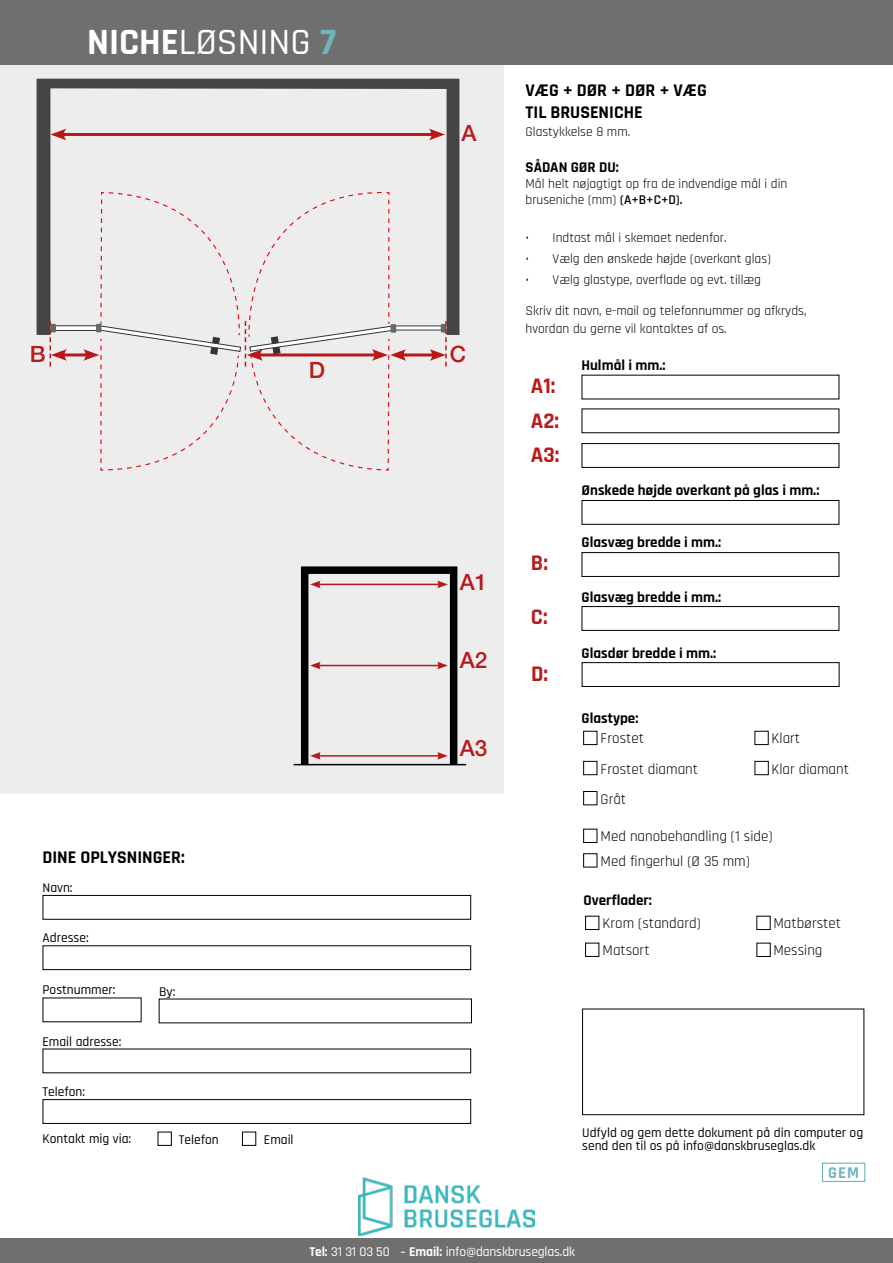
<style>
.page{position:relative;width:893px;height:1263px;background:#fff}
.page>*{position:absolute;margin:0;border:0;box-sizing:border-box;transform-origin:0 0}
.t1{font:500 37.5px "Rajdhani";color:#fff}
.t2{font:700 22.5px/34.7px "Rajdhani";color:#b91a1b}
.t3{font:500 22.5px "Helvetica Neue LT Std";color:#b91a1b}
.t4{font:700 18px/21.6px "Rajdhani";color:#000}
.t5{font:700 16.5px "Rajdhani";color:#6db6ba}
.t6{font:700 15px "Rajdhani";color:#000}
.t7{font:15px/30.2px "Rajdhani";color:#000}
.t8{font:13.5px/16.2px "Rajdhani";color:#000}
.t9{font:500 13.5px/13.5px "Rajdhani";color:#000}
.t10{font:500 13.5px "Rajdhani";letter-spacing:-.01em;color:#fff}
.s1{font-weight:700}
.s2{font-weight:700;color:#6fb6ba}
.s3{font-weight:600}
.s4{font-family:"Helvetica Neue LT Std";font-weight:400}
</style>
<div class="page">
<div style="left:0;top:65px;width:504px;height:729px;background:#ededed"></div>
<div style="left:0;top:0;width:893px;height:65px;background:#6f6f6f"></div>
<div style="left:581px;top:606px;width:258px;height:25px;border:1px solid #000"></div>
<div style="left:581px;top:552px;width:258px;height:25px;border:1px solid #000"></div>
<div style="left:581px;top:443px;width:258px;height:25px;border:1px solid #000"></div>
<div style="left:581px;top:500px;width:258px;height:25px;border:1px solid #000"></div>
<div style="left:583px;top:731px;width:14px;height:14px;border:1px solid #000"></div>
<div style="left:754px;top:731px;width:15px;height:14px;border:1px solid #000"></div>
<div style="left:583px;top:761px;width:14px;height:14px;border:1px solid #000"></div>
<div style="left:583px;top:791px;width:14px;height:14px;border:1px solid #000"></div>
<div style="left:583px;top:829px;width:14px;height:14px;border:1px solid #000"></div>
<div style="left:583px;top:853px;width:14px;height:14px;border:1px solid #000"></div>
<div style="left:755px;top:761px;width:14px;height:14px;border:1px solid #000"></div>
<div style="left:582px;top:662px;width:258px;height:25px;border:1px solid #000"></div>
<div style="left:585px;top:916px;width:14px;height:14px;border:1px solid #000"></div>
<div style="left:756px;top:916px;width:14px;height:14px;border:1px solid #000"></div>
<div style="left:585px;top:943px;width:14px;height:14px;border:1px solid #000"></div>
<div style="left:756px;top:943px;width:15px;height:14px;border:1px solid #000"></div>
<img style="left:358px;top:1178px;width:177px;height:57px">
<div style="left:0;top:1238px;width:893px;height:25px;background:#6f6f6f"></div>
<div style="left:43px;top:895px;width:428px;height:25px;border:1px solid #000"></div>
<div style="left:43px;top:945px;width:428px;height:25px;border:1px solid #000"></div>
<div style="left:43px;top:1099px;width:428px;height:25px;border:1px solid #000"></div>
<div style="left:158px;top:1132px;width:14px;height:14px;border:1px solid #000"></div>
<div style="left:242px;top:1132px;width:14px;height:14px;border:1px solid #000"></div>
<div style="left:582px;top:1008px;width:282px;height:107px;border:1px solid #000"></div>
<div style="left:822px;top:1162px;width:43px;height:20px;border:1px solid #6db6ba"></div>
<hr style="left:401px;top:353px;width:34px;height:3px;background:#b91818">
<hr style="left:61px;top:353px;width:28px;height:3px;background:#b91818">
<svg style="left:37px;top:79px;width:392px;height:256px"></svg>
<hr style="left:55px;top:326px;width:42px;height:4px;background:#fff">
<div style="left:55px;top:325px;width:42px;height:6px;border:1px solid #343434"></div>
<svg style="left:395px;top:326px;width:46px;height:4px"></svg>
<svg style="left:429px;top:79px;width:30px;height:288px"></svg>
<svg style="left:50px;top:321px;width:17px;height:46px"></svg>
<svg style="left:83px;top:191px;width:323px;height:280px"></svg>
<hr style="left:318px;top:584px;width:122px;height:1px;background:#b91818">
<svg style="left:310px;top:581px;width:11px;height:7px"></svg>
<svg style="left:437px;top:581px;width:11px;height:7px"></svg>
<hr style="left:318px;top:665px;width:122px;height:1px;background:#b91818">
<svg style="left:310px;top:662px;width:11px;height:7px"></svg>
<svg style="left:437px;top:662px;width:11px;height:7px"></svg>
<hr style="left:318px;top:755px;width:122px;height:2px;background:#b91818">
<svg style="left:310px;top:752px;width:11px;height:7px"></svg>
<svg style="left:437px;top:752px;width:11px;height:7px"></svg>
<div style="left:301px;top:566px;width:156px;height:202px;border:8px solid #000"></div>
<hr style="left:294px;top:764px;width:172px;height:1px;background:#000">
<h1 class="t1" style="left:87px;top:20px;width:251px"><span class="s1">NICHE</span>LØSNING <span class="s2">7</span></h1>
<h2 class="t3" style="left:462px;top:120px;width:17px">A</h2>
<h2 class="t3" style="left:30px;top:341px;width:17px">B</h2>
<h2 class="t3" style="left:450px;top:341px;width:18px">C</h2>
<h2 class="t3" style="left:309px;top:356px;width:18px">D</h2>
<h2 class="t3" style="left:460px;top:569px;width:29px">A1</h2>
<h2 class="t3" style="left:460px;top:647px;width:29px">A2</h2>
<h3 class="t4" style="left:43px;top:847px;width:144px">DINE OPLYSNINGER:</h3>
<p class="t9" style="left:43px;top:881px;width:32px">Navn:</p>
<p class="t9" style="left:43px;top:932px;width:48px">Adresse:</p>
<p class="t9" style="left:43px;top:983px;width:74px">Postnummer:</p>
<p class="t9" style="left:43px;top:1035px;width:80px">Email adresse:</p>
<p class="t9" style="left:43px;top:1085px;width:44px">Telefon:</p>
<p class="t9" style="left:43px;top:1133px;width:90px">Kontakt mig via:</p>
<p class="t9" style="left:159px;top:985px;width:18px">By:</p>
<p class="t9" style="left:179px;top:1133px;width:41px">Telefon</p>
<p class="t9" style="left:264px;top:1133px;width:31px">Email</p>
<h2 class="t3" style="left:460px;top:735px;width:29px">A3</h2>
<h3 class="t4" style="left:526px;top:80px;width:183px">VÆG + DØR + DØR + VÆG<br>TIL BRUSENICHE</h3>
<p class="t8" style="left:526px;top:124px;width:106px">Glastykkelse 8 mm.</p>
<p class="t6" style="left:526px;top:158px;width:95px">SÅDAN GØR DU:</p>
<p class="t8" style="left:526px;top:176px;width:263px">Mål helt nøjagtigt op fra de indvendige mål i din bruseniche (mm) <span class="s3">(A+B+C+D).</span></p>
<p class="t8" style="left:526px;top:230px;width:203px">• Indtast mål i skemaet nedenfor.</p>
<p class="t8" style="left:526px;top:251px;width:247px">• Vælg den ønskede højde (overkant glas)</p>
<p class="t8" style="left:526px;top:272px;width:237px">• Vælg glastype, overflade og evt. tillæg</p>
<p class="t8" style="left:526px;top:302px;width:283px;line-height:18px">Skriv dit navn, e-mail og telefonnummer og afkryds, hvordan du gerne vil kontaktes af os.</p>
<h2 class="t2" style="left:531px;top:369px;width:26px">A1:</h2>
<h2 class="t2" style="left:531px;top:404px;width:30px">A2:<br>A3:</h2>
<h2 class="t2" style="left:531px;top:546px;width:19px">B:</h2>
<h2 class="t2" style="left:531px;top:600px;width:18px">C:</h2>
<h2 class="t2" style="left:531px;top:657px;width:19px">D:</h2>
<p class="t6" style="left:581px;top:356px;width:85px">Hulmål i mm.:</p>
<p class="t6" style="left:581px;top:481px;width:239px">Ønskede højde overkant på glas i mm.:</p>
<p class="t6" style="left:581px;top:533px;width:141px">Glasvæg bredde i mm.:</p>
<p class="t6" style="left:581px;top:588px;width:141px">Glasvæg bredde i mm.:</p>
<p class="t6" style="left:582px;top:644px;width:136px">Glasdør bredde i mm.:</p>
<p class="t6" style="left:581px;top:708px;width:58px">Glastype:</p>
<p class="t7" style="left:601px;top:724px;width:99px">Frostet<br>Frostet diamant<br>Gråt</p>
<p class="t7" style="left:601px;top:825px;width:174px;line-height:24.6px">Med nanobehandling (1 side)<br>Med fingerhul (Ø 35 mm)</p>
<p class="t7" style="left:771px;top:724px;width:79px">Klart<br>Klar diamant</p>
<p class="t6" style="left:583px;top:891px;width:70px">Overflader:</p>
<p class="t7" style="left:603px;top:911px;width:100px;line-height:26.8px">Krom (standard)<br>Matsort</p>
<p class="t7" style="left:773px;top:911px;width:69px;line-height:26.8px">Matbørstet<br>Messing</p>
<p class="t9" style="left:582px;top:1126px;width:283px">Udfyld og gem dette dokument på din computer og send den til os på info@danskbruseglas.dk</p>
<p class="t5" style="left:828px;top:1162px;width:33px">GEM</p>
<p class="t10" style="left:309px;top:1244px;width:267px"><span class="s1">Tel:</span> 31 31 03 50 <span class="s4">-</span> <span class="s1">Email:</span> info@danskbruseglas.dk</p>
</div>
